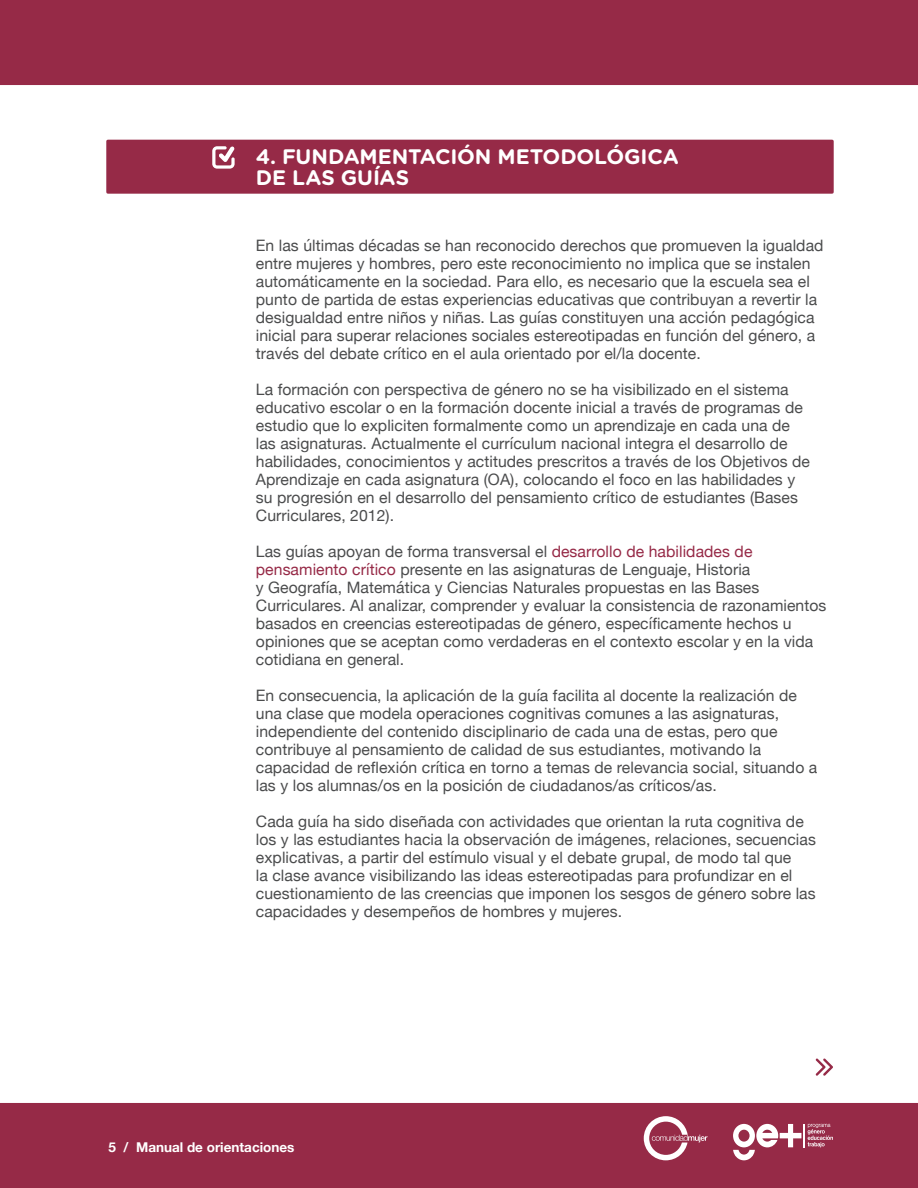
<style>
.page{position:relative;width:918px;height:1188px;background:#fff}
.page>*{position:absolute;margin:0;border:0;box-sizing:border-box;transform-origin:0 0}
.Título_interior{font:700 21px "Gotham Rounded";letter-spacing:-.005em;color:#fff}
.Párrafo{font:15.75px/18px "Helvetica Neue";letter-spacing:.005em;color:#4b4c4d}
.t1{font:700 13.5px "Helvetica Neue";color:#fff}
.s1{color:#962a47}
</style>
<div class="page">
<div style="left:0;top:0;width:918px;height:85px;background:#962a47"></div>
<div style="left:0;top:1103px;width:918px;height:85px;background:#962a47"></div>
<svg style="left:644px;top:1116px;width:64px;height:44px"></svg>
<svg style="left:733px;top:1124px;width:100px;height:36px"></svg>
<div style="left:106px;top:140px;width:728px;height:54px;background:#962a47;border:3px solid #962a47"></div>
<svg style="left:212px;top:146px;width:23px;height:23px"></svg>
<svg style="left:816px;top:1058px;width:17px;height:18px"></svg>
<p class="Título_interior" style="left:256px;top:142px;width:425px">4. FUNDAMENTACIÓN METODOLÓGICA</p>
<p class="Título_interior" style="left:256px;top:163px;width:155px">DE LAS GUÍAS</p>
<p class="Párrafo" style="left:256px;top:237px;width:569px">En las últimas décadas se han reconocido derechos que promueven la igualdad entre mujeres y hombres, pero este reconocimiento no implica que se instalen automáticamente en la sociedad. Para ello, es necesario que la escuela sea el punto de partida de estas experiencias educativas que contribuyan a revertir la desigualdad entre niños y niñas. Las guías constituyen una acción pedagógica inicial para superar relaciones sociales estereotipadas en función del género, a través del debate crítico en el aula orientado por el/la docente.</p>
<p class="Párrafo" style="left:256px;top:381px;width:556px">La formación con perspectiva de género no se ha visibilizado en el sistema educativo escolar o en la formación docente inicial a través de programas de estudio que lo expliciten formalmente como un aprendizaje en cada una de las asignaturas. Actualmente el currículum nacional integra el desarrollo de habilidades, conocimientos y actitudes prescritos a través de los Objetivos de Aprendizaje en cada asignatura (OA), colocando el foco en las habilidades y su progresión en el desarrollo del pensamiento crítico de estudiantes (Bases Curriculares, 2012).</p>
<p class="Párrafo" style="left:256px;top:543px;width:572px">Las guías apoyan de forma transversal el <span class="s1">desarrollo de habilidades de pensamiento crítico</span> presente en las asignaturas de Lenguaje, Historia<br>y Geografía, Matemática y Ciencias Naturales propuestas en las Bases Curriculares. Al analizar, comprender y evaluar la consistencia de razonamientos basados en creencias estereotipadas de género, específicamente hechos u opiniones que se aceptan como verdaderas en el contexto escolar y en la vida cotidiana en general.</p>
<p class="Párrafo" style="left:256px;top:687px;width:563px">En consecuencia, la aplicación de la guía facilita al docente la realización de una clase que modela operaciones cognitivas comunes a las asignaturas, independiente del contenido disciplinario de cada una de estas, pero que contribuye al pensamiento de calidad de sus estudiantes, motivando la capacidad de reflexión crítica en torno a temas de relevancia social, situando a las y los alumnas/os en la posición de ciudadanos/as críticos/as.</p>
<p class="Párrafo" style="left:256px;top:813px;width:562px">Cada guía ha sido diseñada con actividades que orientan la ruta cognitiva de los y las estudiantes hacia la observación de imágenes, relaciones, secuencias explicativas, a partir del estímulo visual y el debate grupal, de modo tal que<br>la clase avance visibilizando las ideas estereotipadas para profundizar en el cuestionamiento de las creencias que imponen los sesgos de género sobre las capacidades y desempeños de hombres y mujeres.</p>
<p class="t1" style="left:109px;top:1136px;width:187px">5 / Manual de orientaciones</p>
</div>
